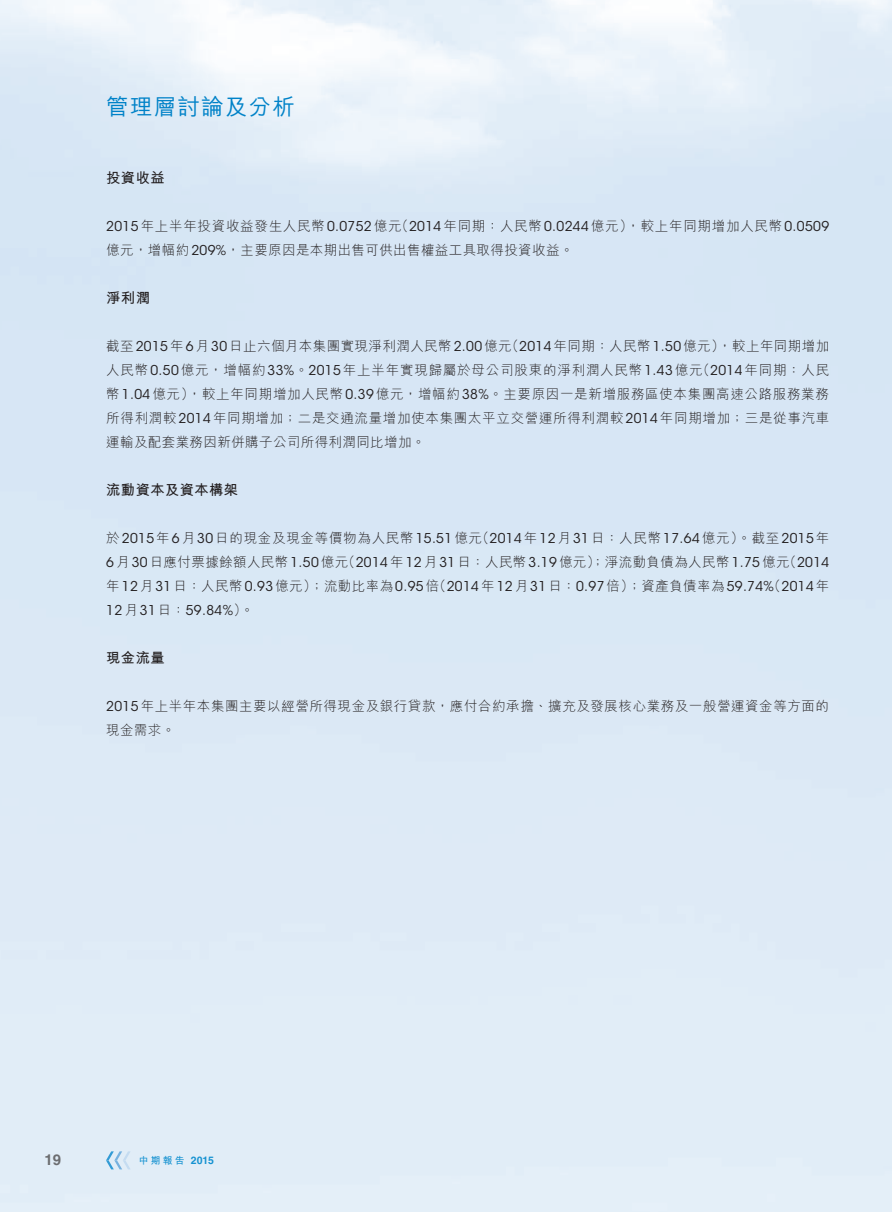
<style>
.page{position:relative;width:893px;height:1212px;background:#fff}
.page>*{position:absolute;margin:0;border:0;box-sizing:border-box;transform-origin:0 0}
.t1{font:500 22.5px "M Hei HK";letter-spacing:.055em;color:#0082c8}
.t2{font:700 15px "Helvetica LT Std";color:#6c6d70}
._4__副標題{font:700 14.25px "M Hei HK";letter-spacing:.03em;color:#231f20}
._1__內文{font:300 13.5px/24px "M Hei HK";letter-spacing:.05em;color:#231f20}
._1__內文-2{font:300 13.5px/24px "M Hei HK";letter-spacing:.03em;color:#231f20}
._1__內文-3{font:13.5px/24px "ITC Avant Garde Std";letter-spacing:.03em;color:#231f20}
.t3{font:700 10.5px "Helvetica LT Std";color:#1592d1}
.t4{font:700 9.75px "M Hei HK";color:#1592d1}
.s1{font-family:"ITC Avant Garde Std";font-weight:400}
.s2{font-family:"M Hei HK";font-weight:300}
</style>
<div class="page">
<svg style="left:106px;top:1151px;width:25px;height:18px"></svg>
<h1 class="t1" style="left:106px;top:91px;width:190px">管理層討論及分析</h1>
<p class="_4__副標題" style="left:106px;top:167px;width:60px">投資收益</p>
<p class="_1__內文" style="left:395px;top:214px;width:435px">（<span class="s1">2014</span>年同期：人民幣<span class="s1">0.0244</span>億元，）較上年同期增加人民幣<span class="s1">0.0509</span></p>
<p class="_1__內文-2" style="left:106px;top:214px;width:469px"><span class="s1">2015</span>年上半年投資收益發生人民幣<span class="s1">0.0752</span>億元<br>億元，增幅約<span class="s1">209%</span>，主要原因是本期出售可供出售權益工具取得投資收益。</p>
<p class="_4__副標題" style="left:106px;top:287px;width:45px">淨利潤</p>
<p class="_1__內文-2" style="left:505px;top:334px;width:325px">（<span class="s1">2014</span>年同期：人民幣<span class="s1">1.50</span>億元，）較上年同期增加</p>
<p class="_1__內文-2" style="left:106px;top:334px;width:407px">截至<span class="s1">2015</span>年<span class="s1">6</span>月<span class="s1">30</span>日止六個月本集團實現淨利潤人民幣<span class="s1">2.00</span>億元</p>
<p class="_1__內文" style="left:696px;top:358px;width:134px">（<span class="s1">2014</span>年同期：人民</p>
<p class="_1__內文" style="left:106px;top:358px;width:724px">人民幣<span class="s1">0.50</span>億元，增幅約<span class="s1">33%</span>。<span class="s1">2015</span>年上半年實現歸屬於母公司股東的淨利潤人民幣<span class="s1">1.43</span>億元<br>幣<span class="s1">1.04</span>億元，）較上年同期增加人民幣<span class="s1">0.39</span>億元，增幅約<span class="s1">38%</span>。主要原因一是新增服務區使本集團高速公路服務業務所得利潤較<span class="s1">2014</span>年同期增加；二是交通流量增加使本集團太平立交營運所得利潤較<span class="s1">2014</span>年同期增加；三是從事汽車運輸及配套業務因新併購子公司所得利潤同比增加。</p>
<p class="_4__副標題" style="left:106px;top:479px;width:133px">流動資本及資本構架</p>
<p class="_1__內文-3" style="left:476px;top:526px;width:355px"><span class="s2">（</span>2014<span class="s2">年</span>12<span class="s2">月</span>31<span class="s2">日：人民幣</span>17.64<span class="s2">億元）。截至</span>2015<span class="s2">年</span></p>
<p class="_1__內文" style="left:106px;top:526px;width:377px">於<span class="s1">2015</span>年<span class="s1">6</span>月<span class="s1">30</span>日的現金及現金等價物為人民幣<span class="s1">15.51</span>億元</p>
<p class="_1__內文-2" style="left:106px;top:550px;width:243px"><span class="s1">6</span>月<span class="s1">30</span>日應付票據餘額人民幣<span class="s1">1.50</span>億元</p>
<p class="_1__內文-2" style="left:342px;top:550px;width:449px">（<span class="s1">2014</span>年<span class="s1">12</span>月<span class="s1">31</span>日：人民幣<span class="s1">3.19</span>億元）；淨流動負債為人民幣<span class="s1">1.75</span>億元</p>
<p class="_1__內文-3" style="left:783px;top:550px;width:48px"><span class="s2">)</span>2014</p>
<p class="_1__內文-3" style="left:106px;top:574px;width:669px"><span class="s2">年</span>12<span class="s2">月</span>31<span class="s2">日：人民幣</span>0.93<span class="s2">億元）；流動比率為</span>0.95 <span class="s2">（倍</span> 2014<span class="s2">年</span>12<span class="s2">月</span>31<span class="s2">日：</span>0.97<span class="s2">倍）；資產負債率為</span>59.74%<br>12<span class="s2">月</span>31<span class="s2">日：</span>59.84% <span class="s2">。(</span></p>
<p class="_4__副標題" style="left:106px;top:647px;width:60px">現金流量</p>
<p class="_1__內文" style="left:106px;top:694px;width:724px"><span class="s1">2015</span>年上半年本集團主要以經營所得現金及銀行貸款，應付合約承擔、擴充及發展核心業務及一般營運資金等方面的現金需求。</p>
<p class="_1__內文-3" style="left:768px;top:574px;width:63px"><span class="s2">（</span>2014<span class="s2">年</span></p>
<p class="t2" style="left:45px;top:1151px;width:18px">19</p>
<p class="t4" style="left:139px;top:1153px;width:47px">中期報告</p>
<p class="t3" style="left:191px;top:1154px;width:25px">2015</p>
</div>
